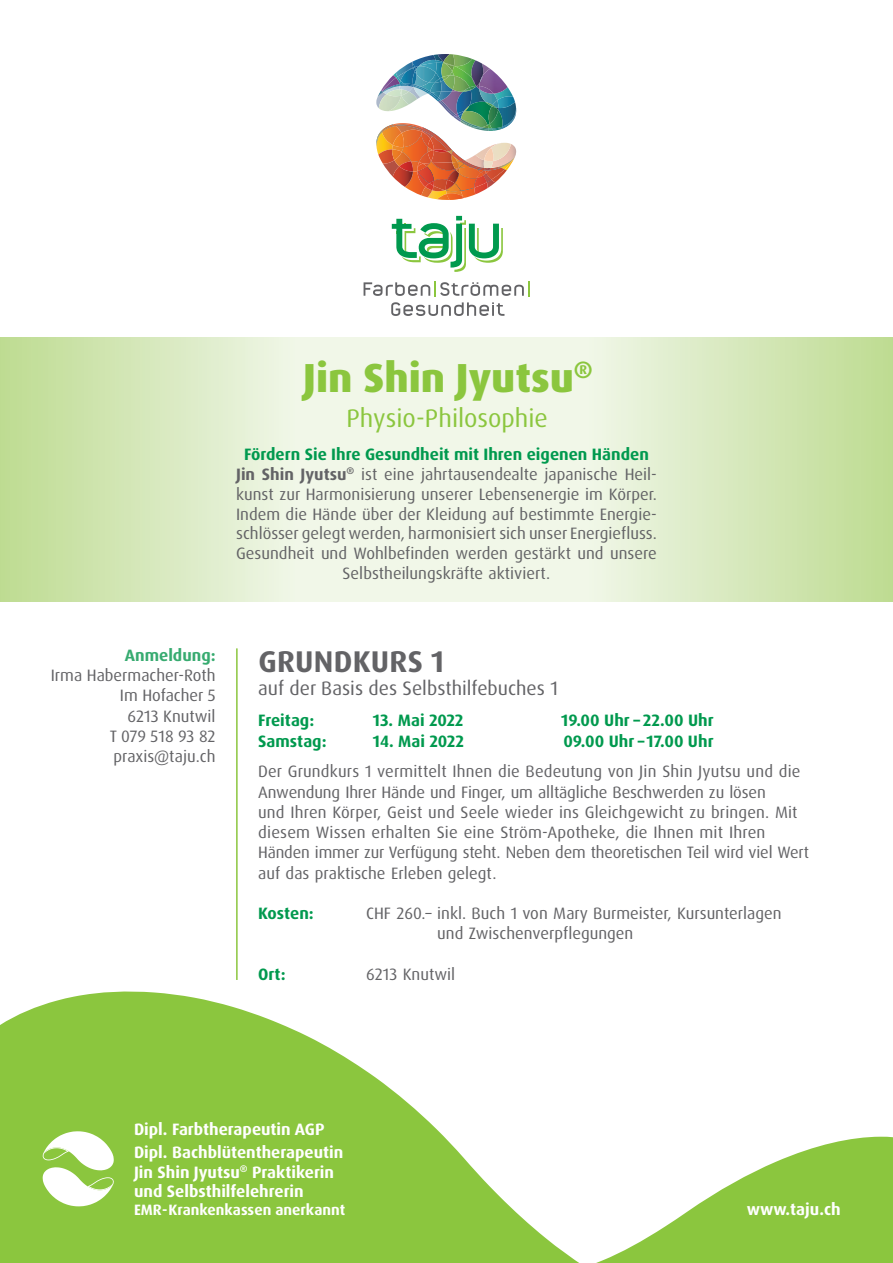
<style>
.page{position:relative;width:893px;height:1263px;background:#fff}
.page>*{position:absolute;margin:0;border:0;box-sizing:border-box;transform-origin:0 0}
.t1{font:800 40.65px "Dax Pro";color:#8bc63e}
.t2{font:700 30px "Dax Pro";letter-spacing:.01em;color:#636366}
.t3{font:25.5px "Dax Pro";color:#8bc63e}
.t4{font:19.5px "Dax Pro";color:#636366}
.t5{font:16.5px/20.2px "Dax Pro";color:#636366}
.t6{font:700 16.5px/22.5px "Dax Pro";color:#fff}
.t7{font:700 16.5px "Dax Pro";color:#00994e}
.t8{font:700 16.5px "Dax Pro";color:#37ab70}
.t9{font:700 15px "Dax Pro";color:#fff}
.s1{font-weight:700;color:#00994e}
.s2{font-weight:700}
</style>
<div class="page">
<svg style="left:0;top:991px;width:893px;height:272px;fill:#8bc63e"></svg>
<svg style="left:43px;top:1131px;width:71px;height:75px"></svg>
<svg style="left:364px;top:281px;width:165px;height:35px"></svg>
<img style="left:376px;top:54px;width:141px;height:146px">
<svg style="left:392px;top:216px;width:111px;height:56px"></svg>
<hr style="left:236px;top:648px;width:2px;height:332px;background:#8bc63e">
<h1 class="t1" style="left:303px;top:351px;width:291px">Jin Shin Jyutsu<sup>®</sup></h1>
<h3 class="t3" style="left:346px;top:401px;width:203px">Physio-Philosophie</h3>
<p class="t5" style="left:236px;top:445px;width:422px;line-height:19.8px;text-align:center"><span class="s1">Fördern Sie Ihre Gesundheit mit Ihren eigenen Händen </span><span class="s2">Jin Shin Jyutsu</span><sup>®</sup> ist eine jahrtausendealte japanische Heil&shy;kunst zur Harmonisierung unserer Lebensenergie im Körper.<br>Indem die Hände über der Kleidung auf bestimmte Energie&shy;schlösser gelegt werden, harmonisiert sich unser Energiefluss.<br>Gesundheit und Wohlbefinden werden gestärkt und unsere Selbstheilungskräfte aktiviert.</p>
<p class="t8" style="left:125px;top:644px;width:92px">Anmeldung:</p>
<p class="t5" style="left:51px;top:665px;width:166px;text-align:right">Irma Habermacher-Roth<br>Im Hofacher 5<br>6213 Knutwil<br>T 079 518 93 82 praxis@taju.ch</p>
<h2 class="t2" style="left:258px;top:642px;width:187px">GRUNDKURS 1</h2>
<p class="t4" style="left:258px;top:676px;width:301px">auf der Basis des Selbsthilfebuches 1</p>
<p class="t7" style="left:258px;top:710px;width:58px">Freitag:</p>
<p class="t7" style="left:373px;top:710px;width:92px">13. Mai 2022</p>
<p class="t7" style="left:561px;top:710px;width:154px">19.00 Uhr – 22.00 Uhr</p>
<p class="t7" style="left:258px;top:730px;width:70px">Samstag:</p>
<p class="t7" style="left:373px;top:730px;width:92px">14. Mai 2022</p>
<p class="t7" style="left:563px;top:730px;width:152px">09.00 Uhr –17.00 Uhr</p>
<p class="t5" style="left:258px;top:762px;width:552px">Der Grundkurs 1 vermittelt Ihnen die Bedeutung von Jin Shin Jyutsu und die Anwendung Ihrer Hände und Finger, um alltägliche Beschwerden zu lösen<br>und Ihren Körper, Geist und Seele wieder ins Gleichgewicht zu bringen. Mit diesem Wissen erhalten Sie eine Ström-Apotheke, die Ihnen mit Ihren Händen immer zur Verfügung steht. Neben dem theoretischen Teil wird viel Wert auf das praktische Erleben gelegt.</p>
<p class="t7" style="left:258px;top:903px;width:57px">Kosten:</p>
<p class="t5" style="left:437px;top:903px;width:346px;text-indent:-71px">CHF 260.– inkl. Buch 1 von Mary Burmeister, Kursunterlagen und Zwischenverpflegungen</p>
<p class="t7" style="left:258px;top:963px;width:29px">Ort:</p>
<p class="t5" style="left:366px;top:964px;width:90px">6213 Knutwil</p>
<p class="t6" style="left:134px;top:1118px;width:211px">Dipl. Farbtherapeutin AGP<br>Dipl. Bachblütentherapeutin</p>
<p class="t6" style="left:134px;top:1162px;width:202px;line-height:19.8px">Jin Shin Jyutsu<sup>®</sup> Praktikerin und Selbsthilfelehrerin</p>
<p class="t9" style="left:134px;top:1200px;width:213px">EMR-Krankenkassen anerkannt</p>
<p class="t6" style="left:747px;top:1198px;width:96px">www.taju.ch</p>
</div>
